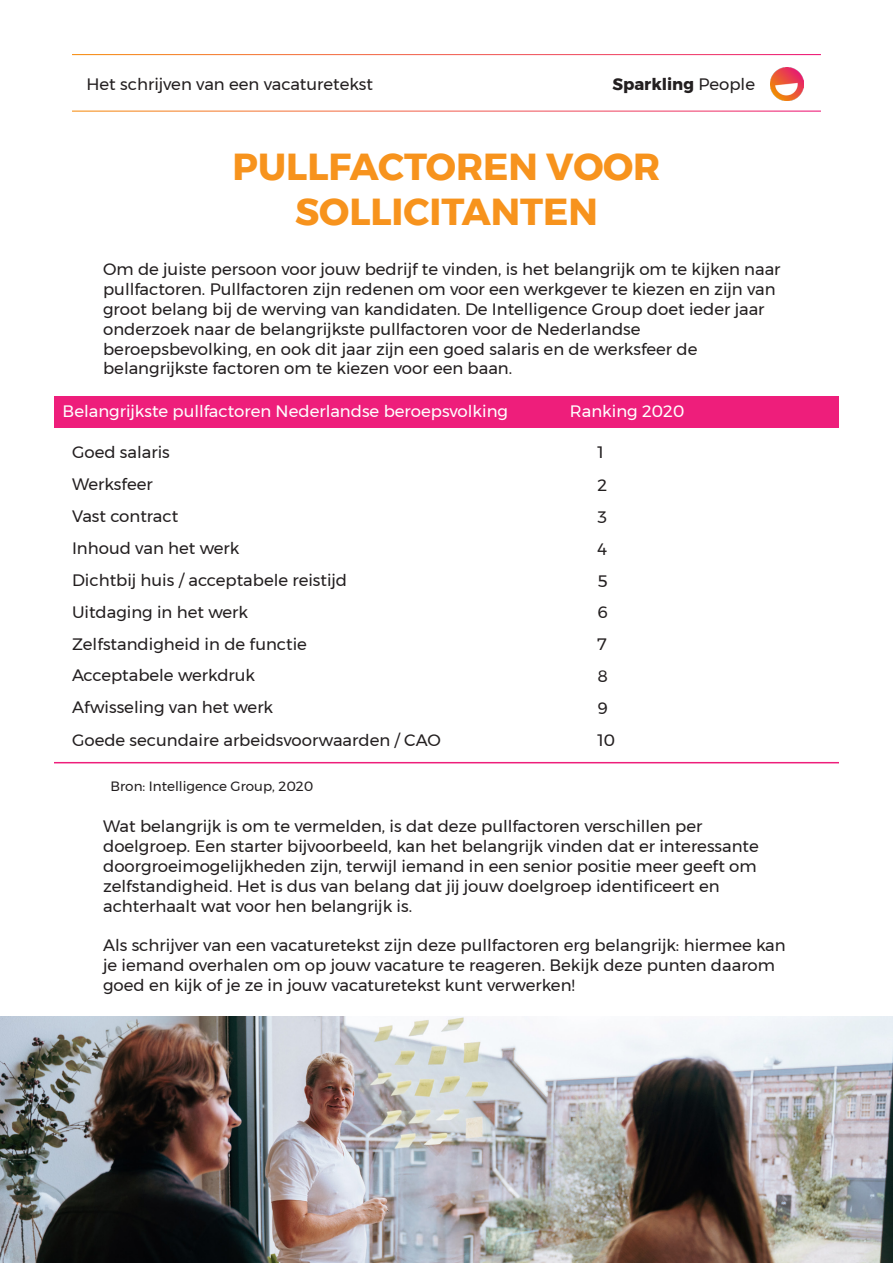
<style>
.page{position:relative;width:893px;height:1263px;background:#fff}
.page>*{position:absolute;margin:0;border:0;box-sizing:border-box;transform-origin:0 0}
.t1{font:700 37.5px "Montserrat";color:#f7931d}
.t2{font:16.5px/19.8px "Montserrat";color:#231f20}
.t3{font:16.5px "Montserrat";color:#fff}
.t4{font:700 16.5px "Montserrat";color:#231f20}
.t5{font:13.5px "Montserrat";color:#231f20}
.s1{font-weight:400}
</style>
<div class="page">
<img style="left:771px;top:68px;width:32px;height:32px">
<div style="left:54px;top:396px;width:516px;height:32px;background:#ee1e7b"></div>
<div style="left:570px;top:396px;width:269px;height:32px;background:#ee1e7b"></div>
<hr style="left:54px;top:762px;width:785px;height:1px;background:#ee1e7b">
<img style="left:0;top:1016px;width:893px;height:247px">
<p class="t2" style="left:87px;top:74px;width:288px">Het schrijven van een vacaturetekst</p>
<p class="t4" style="left:612px;top:71px;width:144px">Sparkling <span class="s1">People</span></p>
<p class="t1" style="left:233px;top:137px;width:429px">PULLFACTOREN VOOR</p>
<p class="t1" style="left:295px;top:182px;width:304px">SOLLICITANTEN</p>
<p class="t2" style="left:103px;top:259px;width:679px">Om de juiste persoon voor jouw bedrijf te vinden, is het belangrijk om te kijken naar</p>
<p class="t2" style="left:103px;top:279px;width:674px">pullfactoren. Pullfactoren zijn redenen om voor een werkgever te kiezen en zijn van groot belang bij de werving van kandidaten. De Intelligence Group doet ieder jaar onderzoek naar de belangrijkste pullfactoren voor de Nederlandse</p>
<p class="t2" style="left:103px;top:339px;width:596px">beroepsbevolking, en ook dit jaar zijn een goed salaris en de werksfeer de</p>
<p class="t2" style="left:103px;top:358px;width:411px">belangrijkste factoren om te kiezen voor een baan.</p>
<p class="t3" style="left:63px;top:399px;width:447px">Belangrijkste pullfactoren Nederlandse beroepsvolking</p>
<p class="t3" style="left:570px;top:399px;width:116px">Ranking 2020</p>
<p class="t2" style="left:72px;top:442px;width:99px">Goed salaris</p>
<p class="t2" style="left:597px;top:442px;width:8px">1</p>
<p class="t2" style="left:597px;top:475px;width:11px">2</p>
<p class="t2" style="left:597px;top:507px;width:11px">3</p>
<p class="t2" style="left:597px;top:539px;width:11px">4</p>
<p class="t2" style="left:597px;top:571px;width:12px">5</p>
<p class="t2" style="left:597px;top:602px;width:12px">6</p>
<p class="t2" style="left:597px;top:634px;width:11px">7</p>
<p class="t2" style="left:597px;top:666px;width:12px">8</p>
<p class="t2" style="left:597px;top:698px;width:12px">9</p>
<p class="t2" style="left:597px;top:730px;width:19px">10</p>
<p class="t2" style="left:72px;top:474px;width:82px">Werksfeer</p>
<p class="t2" style="left:72px;top:506px;width:108px">Vast contract</p>
<p class="t2" style="left:72px;top:538px;width:169px">Inhoud van het werk</p>
<p class="t2" style="left:72px;top:570px;width:277px">Dichtbij huis / acceptabele reistijd</p>
<p class="t2" style="left:72px;top:602px;width:178px">Uitdaging in het werk</p>
<p class="t2" style="left:72px;top:634px;width:236px">Zelfstandigheid in de functie</p>
<p class="t2" style="left:72px;top:665px;width:185px">Acceptabele werkdruk</p>
<p class="t2" style="left:72px;top:697px;width:203px">Afwisseling van het werk</p>
<p class="t2" style="left:72px;top:730px;width:370px">Goede secundaire arbeidsvoorwaarden / CAO</p>
<p class="t5" style="left:111px;top:775px;width:204px">Bron: Intelligence Group, 2020</p>
<p class="t2" style="left:103px;top:816px;width:601px">Wat belangrijk is om te vermelden, is dat deze pullfactoren verschillen per</p>
<p class="t2" style="left:103px;top:836px;width:657px">doelgroep. Een starter bijvoorbeeld, kan het belangrijk vinden dat er interessante doorgroeimogelijkheden zijn, terwijl iemand in een senior positie meer geeft om zelfstandigheid. Het is dus van belang dat jij jouw doelgroep identificeert en</p>
<p class="t2" style="left:103px;top:896px;width:310px">achterhaalt wat voor hen belangrijk is.</p>
<p class="t2" style="left:103px;top:935px;width:684px">Als schrijver van een vacaturetekst zijn deze pullfactoren erg belangrijk: hiermee kan je iemand overhalen om op jouw vacature te reageren. Bekijk deze punten daarom goed en kijk of je ze in jouw vacaturetekst kunt verwerken!</p>
</div>
